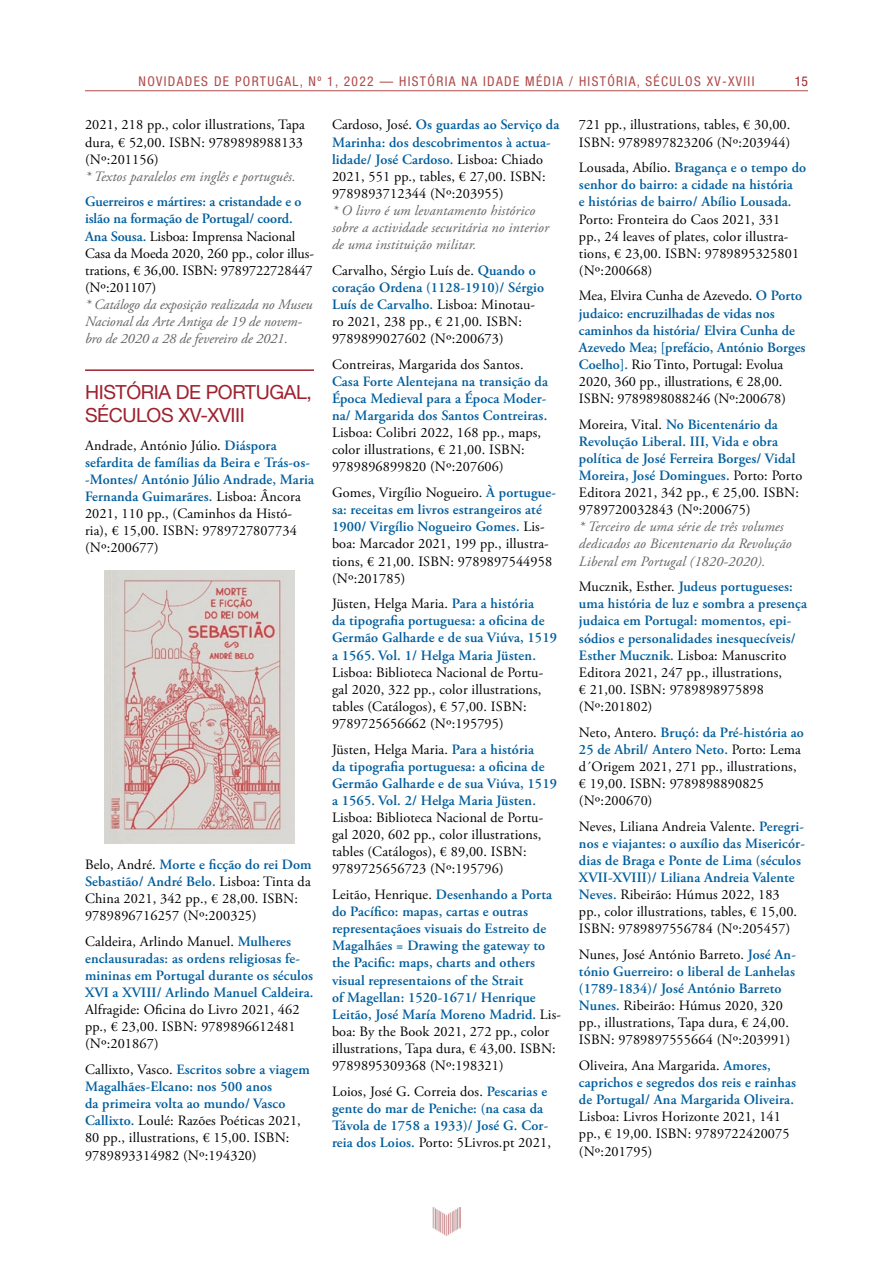
<style>
.page{position:relative;width:893px;height:1263px;background:#fff}
.page>*{position:absolute;margin:0;border:0;box-sizing:border-box;transform-origin:0 0}
.t1{font:19.5px/23.4px "Helvetica Neue LT Std";letter-spacing:-.02em;color:#9f212e}
.t2{font:14.25px/17.1px "Adobe Garamond Pro";letter-spacing:.01em;color:#000}
.t3{font:600 14.25px/17.1px "Adobe Garamond Pro";letter-spacing:.01em;color:#005e9d}
.t4{font:italic 14.25px/17.1px "Adobe Garamond Pro";letter-spacing:.01em;color:#646363}
.t5{font:condensed 13.5px "Helvetica Neue LT Std";letter-spacing:.1em;color:#b04a4a}
.t6{font:condensed 13.5px "Helvetica Neue LT Std";color:#9f212e}
.s1{font-weight:600;color:#005e9d}
.s2{font-weight:400;color:#000}
</style>
<div class="page">
<img style="left:433px;top:1208px;width:27px;height:27px">
<hr style="left:85px;top:90px;width:723px;height:1px;background:#b04a4a">
<hr style="left:85px;top:369px;width:229px;height:2px;background:#9f212e">
<img style="left:105px;top:571px;width:189px;height:272px">
<p class="t5" style="left:138px;top:74px;width:617px">NOVIDADES DE PORTUGAL, Nº 1, 2022 — HISTÓRIA NA IDADE MÉDIA / HISTÓRIA, SÉCULOS XV-XVIII</p>
<p class="t6" style="left:795px;top:74px;width:14px">15</p>
<p class="t2" style="left:85px;top:117px;width:221px">2021, 218 pp., color illustrations, Tapa dura, € 52,00. ISBN: 9789898988133 (Nº:201156)</p>
<p class="t4" style="left:85px;top:168px;width:212px">* Textos paralelos em inglês e português.</p>
<p class="t2" style="left:85px;top:194px;width:230px"><span class="s1">Guerreiros e mártires: a cristandade e o islão na formação de Portugal/ coord.<br>Ana Sousa.</span> Lisboa: Imprensa Nacional Casa da Moeda 2020, 260 pp., color illus&shy;trations, € 36,00. ISBN: 9789722728447 (Nº:201107)</p>
<p class="t4" style="left:85px;top:296px;width:229px">* Catálogo da exposição realizada no Museu<br>Nacional da Arte Antiga de 19 de novem&shy;bro de 2020 a 28 de fevereiro de 2021.</p>
<h1 class="t1" style="left:85px;top:380px;width:228px">HISTÓRIA DE PORTUGAL,<br>SÉCULOS XV-XVIII</h1>
<p class="t2" style="left:85px;top:437px;width:230px">Andrade, António Júlio. <span class="s1">Diáspora sefardita de famílias da Beira e Trás-os--Montes/ António Júlio Andrade, Maria Fernanda Guimarãres.</span> Lisboa: Âncora 2021, 110 pp., (Caminhos da Histó&shy;ria), € 15,00. ISBN: 9789727807734 (Nº:200677)</p>
<p class="t2" style="left:332px;top:117px;width:229px">Cardoso, José. <span class="s1">Os guardas ao Serviço da Marinha: dos descobrimentos à actua&shy;lidade/ José Cardoso.</span> Lisboa: Chiado 2021, 551 pp., tables, € 27,00. ISBN:<br>9789893712344 (Nº:203955)</p>
<p class="t4" style="left:332px;top:202px;width:218px">* O livro é um levantamento histórico sobre a actividade securitária no interior de uma instituição militar.</p>
<p class="t2" style="left:332px;top:262px;width:214px">Carvalho, Sérgio Luís de. <span class="s1">Quando o coração Ordena (1128-1910)/ Sérgio Luís de Carvalho.</span> Lisboa: Minotau&shy;ro 2021, 238 pp., € 21,00. ISBN:<br>9789899027602 (Nº:200673)</p>
<p class="t2" style="left:332px;top:356px;width:193px">Contreiras, Margarida dos Santos.</p>
<p class="t3" style="left:332px;top:373px;width:217px;text-align:justify">Casa Forte Alentejana na transição da Época Medieval para a Época Moder&shy;na/ Margarida dos Santos Contreiras.</p>
<p class="t2" style="left:332px;top:425px;width:211px">Lisboa: Colibri 2022, 168 pp., maps, color illustrations, € 21,00. ISBN:<br>9789896899820 (Nº:207606)</p>
<p class="t2" style="left:332px;top:484px;width:225px">Gomes, Virgílio Nogueiro. <span class="s1">À portugue&shy;sa: receitas em livros estrangeiros até 1900/ Virgílio Nogueiro Gomes.</span> Lis&shy;boa: Marcador 2021, 199 pp., illustra&shy;tions, € 21,00. ISBN: 9789897544958 (Nº:201785)</p>
<p class="t3" style="left:332px;top:595px;width:227px"><span class="s2">Jüsten, Helga Maria.</span> Para a história<br>da tipografia portuguesa: a oficina de Germão Galharde e de sua Viúva, 1519 a 1565. Vol. 1/ Helga Maria Jüsten.</p>
<p class="t2" style="left:332px;top:664px;width:213px">Lisboa: Biblioteca Nacional de Portu&shy;gal 2020, 322 pp., color illustrations, tables (Catálogos), € 57,00. ISBN:<br>9789725656662 (Nº:195795)</p>
<p class="t3" style="left:332px;top:741px;width:227px"><span class="s2">Jüsten, Helga Maria.</span> Para a história<br>da tipografia portuguesa: a oficina de Germão Galharde e de sua Viúva, 1519 a 1565. Vol. 2/ Helga Maria Jüsten.</p>
<p class="t2" style="left:332px;top:809px;width:213px">Lisboa: Biblioteca Nacional de Portu&shy;gal 2020, 602 pp., color illustrations, tables (Catálogos), € 89,00. ISBN:<br>9789725656723 (Nº:195796)</p>
<p class="t3" style="left:332px;top:886px;width:230px"><span class="s2">Leitão, Henrique.</span> Desenhando a Porta do Pacífico: mapas, cartas e outras representaçãoes visuais do Estreito de Magalhães = Drawing the gateway to the Pacific: maps, charts and others visual representaions of the Strait<br>of Magellan: 1520-1671/ Henrique Leitão, José María Moreno Madrid. <span class="s2">Lis&shy;boa: By the Book 2021, 272 pp., color illustrations, Tapa dura, € 43,00. ISBN:<br>9789895309368 (Nº:198321)</span></p>
<p class="t3" style="left:332px;top:1083px;width:220px"><span class="s2">Loios, José G. Correia dos.</span> Pescarias e gente do mar de Peniche: (na casa da Távola de 1758 a 1933)/ José G. Cor&shy;reia dos Loios. <span class="s2">Porto: 5Livros.pt 2021,</span></p>
<p class="t2" style="left:579px;top:117px;width:213px">721 pp., illustrations, tables, € 30,00.<br>ISBN: 9789897823206 (Nº:203944)</p>
<p class="t3" style="left:579px;top:159px;width:229px"><span class="s2">Lousada, Abílio.</span> Bragança e o tempo do senhor do bairro: a cidade na história<br>e histórias de bairro/ Abílio Lousada.</p>
<p class="t2" style="left:579px;top:211px;width:222px">Porto: Fronteira do Caos 2021, 331 pp., 24 leaves of plates, color illustra&shy;tions, € 23,00. ISBN: 9789895325801 (Nº:200668)</p>
<p class="t2" style="left:579px;top:288px;width:228px">Mea, Elvira Cunha de Azevedo. <span class="s1">O Porto judaico: encruzilhadas de vidas nos caminhos da história/ Elvira Cunha de Azevedo Mea; [prefácio, António Borges Coelho].</span> Rio Tinto, Portugal: Evolua 2020, 360 pp., illustrations, € 28,00.<br>ISBN: 9789898088246 (Nº:200678)</p>
<p class="t3" style="left:579px;top:416px;width:225px"><span class="s2">Moreira, Vital.</span> No Bicentenário da Revolução Liberal. III, Vida e obra política de José Ferreira Borges/ Vidal Moreira, José Domingues. <span class="s2">Porto: Porto Editora 2021, 342 pp., € 25,00. ISBN:<br>9789720032843 (Nº:200675)</span></p>
<p class="t4" style="left:579px;top:519px;width:214px">* Terceiro de uma série de três volumes dedicados ao Bicentenario da Revolução<br>Liberal em Portugal (1820-2020).</p>
<p class="t3" style="left:579px;top:578px;width:230px"><span class="s2">Mucznik, Esther.</span> Judeus portugueses: uma história de luz e sombra a presença judaica em Portugal: momentos, epi&shy;sódios e personalidades inesquecíveis/ Esther Mucznik. <span class="s2">Lisboa: Manuscrito Editora 2021, 247 pp., illustrations,<br>€ 21,00. ISBN: 9789898975898 (Nº:201802)</span></p>
<p class="t2" style="left:579px;top:724px;width:226px">Neto, Antero. <span class="s1">Bruçó: da Pré-história ao<br>25 de Abril/ Antero Neto.</span> Porto: Lema d´Origem 2021, 271 pp., illustrations, € 19,00. ISBN: 9789898890825 (Nº:200670)</p>
<p class="t2" style="left:579px;top:818px;width:227px">Neves, Liliana Andreia Valente. <span class="s1">Peregri&shy;nos e viajantes: o auxílio das Misericór&shy;dias de Braga e Ponte de Lima (séculos XVII-XVIII)/ Liliana Andreia Valente Neves.</span> Ribeirão: Húmus 2022, 183 pp., color illustrations, tables, € 15,00.<br>ISBN: 9789897556784 (Nº:205457)</p>
<p class="t2" style="left:579px;top:946px;width:218px">Nunes, José António Barreto. <span class="s1">José An&shy;tónio Guerreiro: o liberal de Lanhelas (1789-1834)/ José António Barreto Nunes.</span> Ribeirão: Húmus 2020, 320 pp., illustrations, Tapa dura, € 24,00.<br>ISBN: 9789897555664 (Nº:203991)</p>
<p class="t3" style="left:579px;top:1057px;width:219px"><span class="s2">Oliveira, Ana Margarida.</span> Amores, caprichos e segredos dos reis e rainhas de Portugal/ Ana Margarida Oliveira.</p>
<p class="t2" style="left:579px;top:1109px;width:212px">Lisboa: Livros Horizonte 2021, 141 pp., € 19,00. ISBN: 9789722420075 (Nº:201795)</p>
<p class="t2" style="left:85px;top:856px;width:228px">Belo, André. <span class="s1">Morte e ficção do rei Dom Sebastião/ André Belo.</span> Lisboa: Tinta da China 2021, 342 pp., € 28,00. ISBN:<br>9789896716257 (Nº:200325)</p>
<p class="t3" style="left:85px;top:933px;width:230px"><span class="s2">Caldeira, Arlindo Manuel.</span> Mulheres enclausuradas: as ordens religiosas fe&shy;mininas em Portugal durante os séculos XVI a XVIII/ Arlindo Manuel Caldeira.</p>
<p class="t2" style="left:85px;top:1002px;width:216px">Alfragide: Oficina do Livro 2021, 462 pp., € 23,00. ISBN: 9789896612481 (Nº:201867)</p>
<p class="t2" style="left:85px;top:1061px;width:226px">Callixto, Vasco. <span class="s1">Escritos sobre a viagem Magalhães-Elcano: nos 500 anos<br>da primeira volta ao mundo/ Vasco Callixto.</span> Loulé: Razões Poéticas 2021, 80 pp., illustrations, € 15,00. ISBN:<br>9789893314982 (Nº:194320)</p>
</div>
